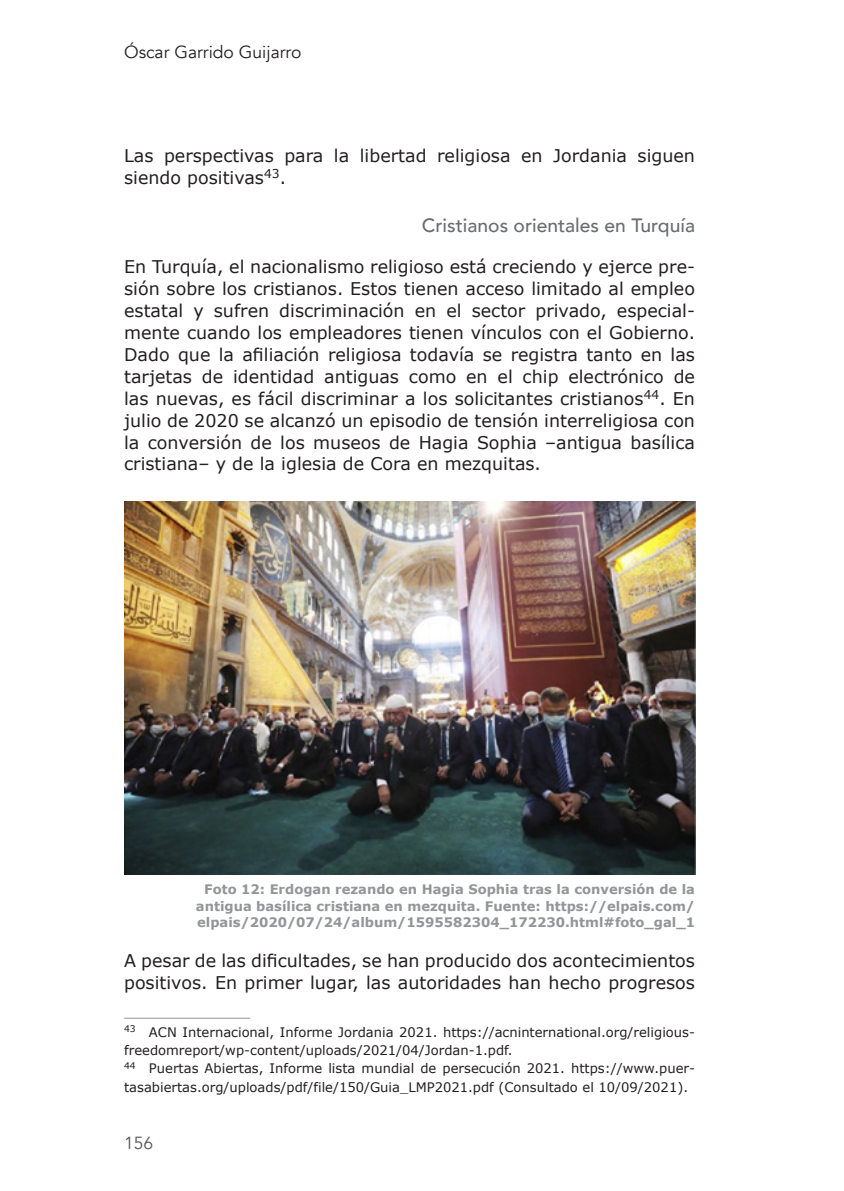
<style>
.page{position:relative;width:844px;height:1191px;background:#fff}
.page>*{position:absolute;margin:0;border:0;box-sizing:border-box;transform-origin:0 0}
._07_LADILLO_2{font:500 19.25px "Avenir";color:#6c6d70}
._05_TEXTO{font:17.5px/21.9px "Verdana";color:#231f20}
.t1{font:17.5px "Avenir";color:#231f20}
.t2{font:17.5px "Avenir";color:#57585a}
.NOTAS{font:13.12px/18.4px "Verdana";color:#231f20}
.t3{font:700 13.12px/16.6px "Verdana";color:#939598;text-align:justify}
</style>
<div class="page">
<img style="left:124px;top:501px;width:570px;height:373px">
<hr style="left:124px;top:1018px;width:126px;height:1px;background:#939598">
<p class="t1" style="left:124px;top:41px;width:179px">Óscar Garrido Guijarro</p>
<p class="_05_TEXTO" style="left:124px;top:145px;width:572px">Las perspectivas para la libertad religiosa en Jordania siguen siendo positivas<sup>43</sup>.</p>
<p class="_07_LADILLO_2" style="left:422px;top:208px;width:274px">Cristianos orientales en Turquía</p>
<p class="_05_TEXTO" style="left:124px;top:256px;width:572px;text-align:justify">En Turquía, el nacionalismo religioso está creciendo y ejerce pre&shy;sión sobre los cristianos. Estos tienen acceso limitado al empleo estatal y sufren discriminación en el sector privado, especial&shy;mente cuando los empleadores tienen vínculos con el Gobierno.<br>Dado que la afiliación religiosa todavía se registra tanto en las tarjetas de identidad antiguas como en el chip electrónico de las nuevas, es fácil discriminar a los solicitantes cristianos<sup>44</sup>. En julio de 2020 se alcanzó un episodio de tensión interreligiosa con la conversión de los museos de Hagia Sophia –antigua basílica cristiana‒ y de la iglesia de Cora en mezquitas.</p>
<p class="t3" style="left:196px;top:881px;width:500px;text-indent:8px">Foto 12: Erdogan rezando en Hagia Sophia tras la conversión de la antigua basílica cristiana en mezquita. Fuente: https://elpais.com/ elpais/2020/07/24/album/1595582304_172230.html#foto_gal_1</p>
<p class="_05_TEXTO" style="left:124px;top:949px;width:572px">A pesar de las dificultades, se han producido dos acontecimientos positivos. En primer lugar, las autoridades han hecho progresos</p>
<p class="NOTAS" style="left:124px;top:1022px;width:572px"><sup>43</sup> ACN Internacional, Informe Jordania 2021. https://acninternational.org/religious&shy;freedomreport/wp-content/uploads/2021/04/Jordan-1.pdf.</p>
<p class="NOTAS" style="left:124px;top:1059px;width:572px"><sup>44</sup> Puertas Abiertas, Informe lista mundial de persecución 2021. https://www.puer&shy;tasabiertas.org/uploads/pdf/file/150/Guia_LMP2021.pdf (Consultado el 10/09/2021).</p>
<p class="t2" style="left:124px;top:1132px;width:31px">156</p>
</div>
